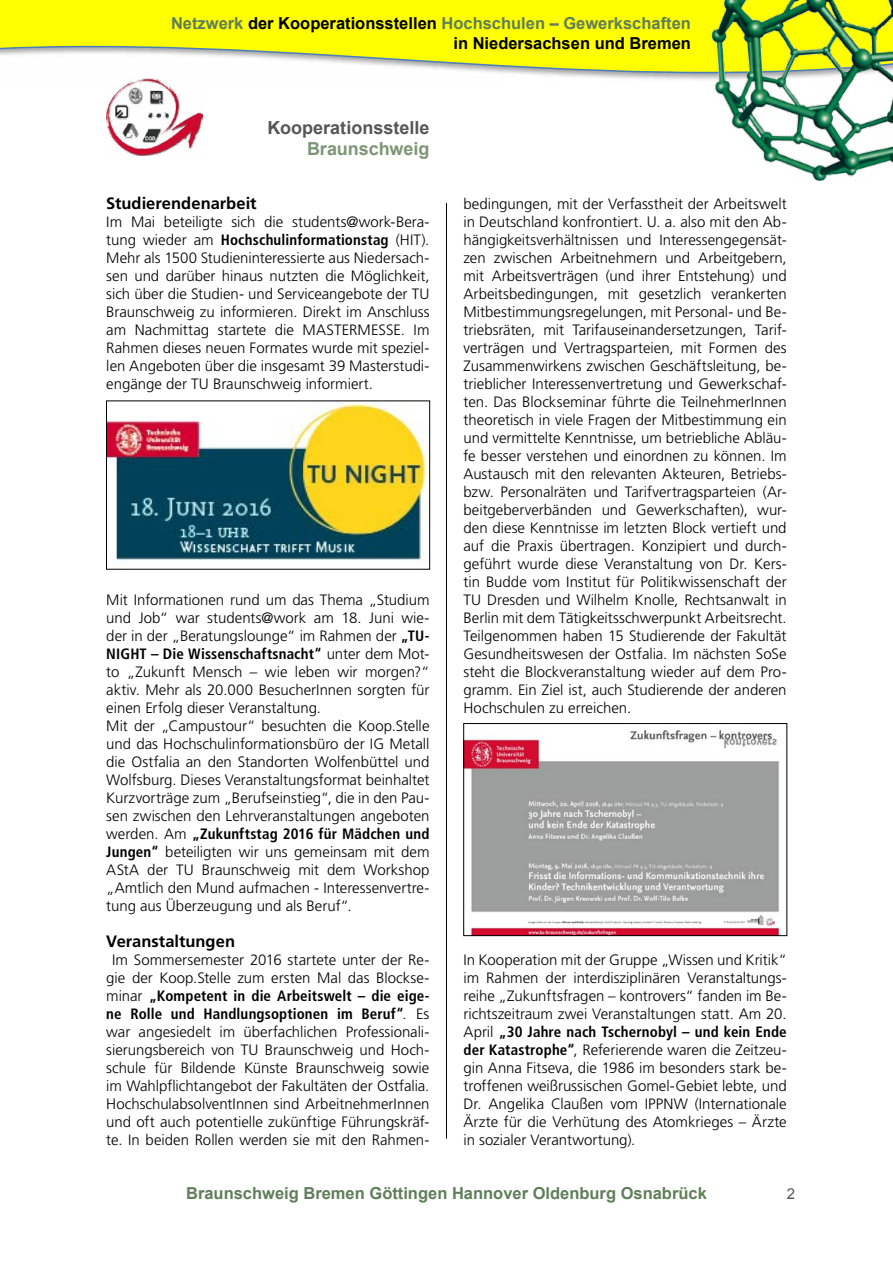
<style>
.page{position:relative;width:893px;height:1263px;background:#fff}
.page>*{position:absolute;margin:0;border:0;box-sizing:border-box;transform-origin:0 0}
.t1{font:700 18px "Arial";color:#565656}
.t2{font:700 18px "Arial";color:#7d9676}
.t3{font:700 16.5px/19.8px "Arial";color:#000;text-align:right}
.t4{font:700 16.5px "Arial";color:#5f7e59}
.t5{font:700 16.5px "Frutiger";color:#000}
.t6{font:300 15px/18px "Frutiger";color:#000;text-align:justify}
.t7{font:15px "Arial";color:#565656}
.s1{color:#5f7e59}
.s2{font-weight:700;font-stretch:condensed}
</style>
<div class="page">
<svg style="left:0;top:0;width:709px;height:80px;fill:#ff0"></svg>
<img style="left:709px;top:0;width:184px;height:181px">
<hr style="left:446px;top:203px;width:1px;height:935px;background:#000">
<img style="left:108px;top:403px;width:320px;height:160px">
<div style="left:106px;top:401px;width:324px;height:168px;border:1px solid #000"></div>
<img style="left:465px;top:730px;width:315px;height:204px">
<div style="left:463px;top:723px;width:324px;height:213px;border:1px solid #000"></div>
<img style="left:106px;top:79px;width:97px;height:76px">
<p class="t3" style="left:171px;top:13px;width:521px"><span class="s1">Netzwerk</span> der Kooperationsstellen <span class="s1">Hochschulen – Gewerkschaften </span>in Niedersachsen und Bremen</p>
<p class="t1" style="left:268px;top:117px;width:163px">Kooperationsstelle</p>
<p class="t2" style="left:307px;top:139px;width:124px">Braunschweig</p>
<p class="t5" style="left:106px;top:194px;width:152px">Studierendenarbeit</p>
<p class="t6" style="left:106px;top:213px;width:325px">Im Mai beteiligte sich die students@work-Bera&shy;tung wieder am <span class="s2">Hochschulinformationstag</span> (HIT).<br>Mehr als 1500 Studieninteressierte aus Niedersach&shy;sen und darüber hinaus nutzten die Möglichkeit, sich über die Studien- und Serviceangebote der TU Braunschweig zu informieren. Direkt im Anschluss am Nachmittag startete die MASTERMESSE. Im Rahmen dieses neuen Formates wurde mit speziel&shy;len Angeboten über die insgesamt 39 Masterstudi&shy;engänge der TU Braunschweig informiert.</p>
<p class="t6" style="left:106px;top:591px;width:325px;text-align:left">Mit Informationen rund um das Thema „Studium und Job“ war students@work am 18. Juni wie&shy;der in der „Beratungslounge“ im Rahmen der <span class="s2">„TU-NIGHT – Die Wissenschaftsnacht“</span> unter dem Mot&shy;to „Zukunft Mensch – wie leben wir morgen?“ aktiv. Mehr als 20.000 BesucherInnen sorgten für einen Erfolg dieser Veranstaltung.<br>Mit der „Campustour“ besuchten die Koop.Stelle und das Hochschulinformationsbüro der IG Metall die Ostfalia an den Standorten Wolfenbüttel und Wolfsburg. Dieses Veranstaltungsformat beinhaltet Kurzvorträge zum „Berufseinstieg“, die in den Pau&shy;sen zwischen den Lehrveranstaltungen angeboten werden. Am <span class="s2">„Zukunftstag 2016 für Mädchen und Jungen“</span> beteiligten wir uns gemeinsam mit dem AStA der TU Braunschweig mit dem Workshop „Amtlich den Mund aufmachen - Interessenvertre&shy;tung aus Überzeugung und als Beruf“.</p>
<p class="t5" style="left:106px;top:932px;width:130px">Veranstaltungen</p>
<p class="t6" style="left:106px;top:951px;width:325px;text-align:center">Im Sommersemester 2016 startete unter der Re&shy;gie der Koop.Stelle zum ersten Mal das Blockse&shy;minar <span class="s2">„Kompetent in die Arbeitswelt – die eige&shy;ne Rolle und Handlungsoptionen im Beruf“</span>. Es war angesiedelt im überfachlichen Professionali&shy;sierungsbereich von TU Braunschweig und Hoch&shy;schule für Bildende Künste Braunschweig sowie im Wahlpflichtangebot der Fakultäten der Ostfalia.<br>HochschulabsolventInnen sind ArbeitnehmerInnen und oft auch potentielle zukünftige Führungskräf&shy;te. In beiden Rollen werden sie mit den Rahmen-</p>
<p class="t6" style="left:463px;top:195px;width:325px">bedingungen, mit der Verfasstheit der Arbeitswelt in Deutschland konfrontiert. U. a. also mit den Ab&shy;hängigkeitsverhältnissen und Interessengegensät&shy;zen zwischen Arbeitnehmern und Arbeitgebern, mit Arbeitsverträgen (und ihrer Entstehung) und Arbeitsbedingungen, mit gesetzlich verankerten Mitbestimmungsregelungen, mit Personal- und Be&shy;triebsräten, mit Tarifauseinandersetzungen, Tarif&shy;verträgen und Vertragsparteien, mit Formen des Zusammenwirkens zwischen Geschäftsleitung, be&shy;trieblicher Interessenvertretung und Gewerkschaf&shy;ten. Das Blockseminar führte die TeilnehmerInnen theoretisch in viele Fragen der Mitbestimmung ein und vermittelte Kenntnisse, um betriebliche Abläu&shy;fe besser verstehen und einordnen zu können. Im Austausch mit den relevanten Akteuren, Betriebs&shy;bzw. Personalräten und Tarifvertragsparteien (Ar&shy;beitgeberverbänden und Gewerkschaften), wur&shy;den diese Kenntnisse im letzten Block vertieft und auf die Praxis übertragen. Konzipiert und durch&shy;geführt wurde diese Veranstaltung von Dr. Kers&shy;tin Budde vom Institut für Politikwissenschaft der TU Dresden und Wilhelm Knolle, Rechtsanwalt in Berlin mit dem Tätigkeitsschwerpunkt Arbeitsrecht.<br>Teilgenommen haben 15 Studierende der Fakultät Gesundheitswesen der Ostfalia. Im nächsten SoSe steht die Blockveranstaltung wieder auf dem Pro&shy;gramm. Ein Ziel ist, auch Studierende der anderen Hochschulen zu erreichen.</p>
<p class="t6" style="left:463px;top:951px;width:325px">In Kooperation mit der Gruppe „Wissen und Kritik“ im Rahmen der interdisziplinären Veranstaltungs&shy;reihe „Zukunftsfragen – kontrovers“ fanden im Be&shy;richtszeitraum zwei Veranstaltungen statt. Am 20.<br>April <span class="s2">„30 Jahre nach Tschernobyl – und kein Ende der Katastrophe“</span>, Referierende waren die Zeitzeu&shy;gin Anna Fitseva, die 1986 im besonders stark be&shy;troffenen weißrussischen Gomel-Gebiet lebte, und Dr. Angelika Claußen vom IPPNW (Internationale Ärzte für die Verhütung des Atomkrieges – Ärzte in sozialer Verantwortung).</p>
<p class="t4" style="left:186px;top:1184px;width:522px">Braunschweig Bremen Göttingen Hannover Oldenburg Osnabrück</p>
<p class="t7" style="left:787px;top:1186px;width:10px">2</p>
</div>
